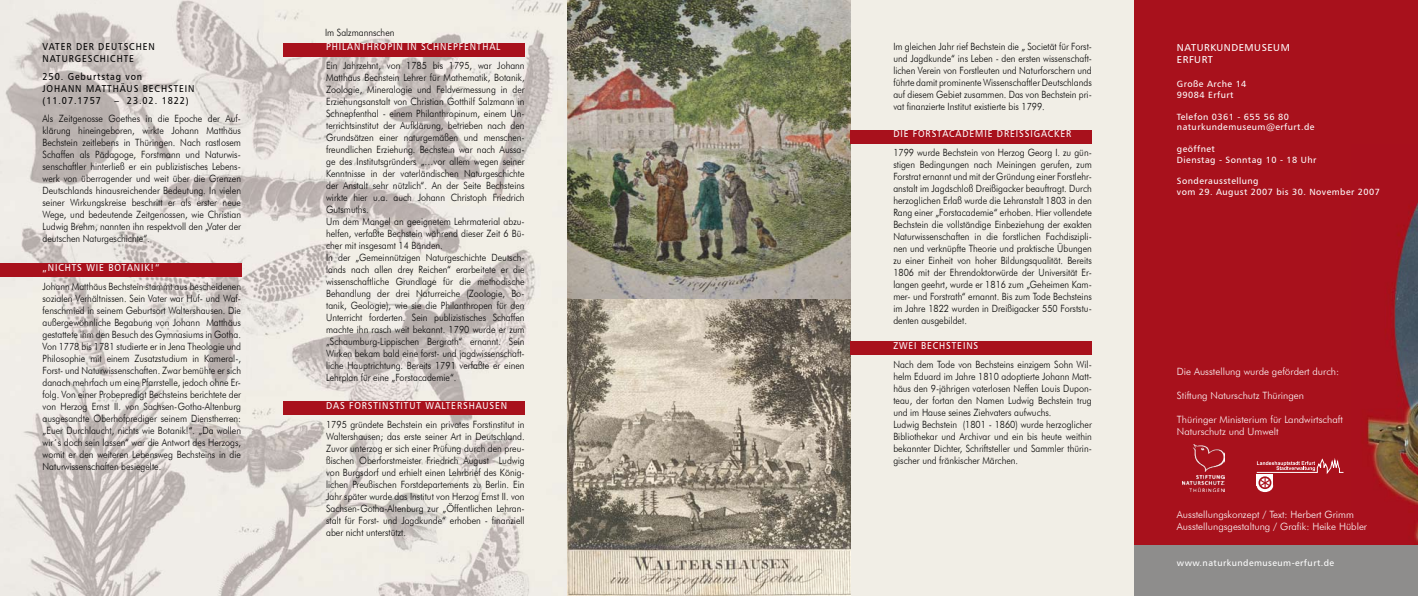
<style>
.page{position:relative;width:1418px;height:596px;background:#fff}
.page>*{position:absolute;margin:0;border:0;box-sizing:border-box;transform-origin:0 0}
.t1{font:300 10px/12px "Futura BT";color:#000;text-align:justify;scale:.9 1}
.t2{font:300 10px/12px "Futura BT";color:#fff}
.t3{font:10px "Humanist 777 BT Roman B";letter-spacing:.1em;color:#fff;scale:.9 1}
.t4{font:10px/12px "Humanist 777 BT Roman B";letter-spacing:.1em;color:#000;scale:.9 1}
.t5{font:10px/12px "Humanist 777 BT Roman B";letter-spacing:.05em;color:#fff}
.t6{font:9px/10.8px "Humanist 777 BT Roman B";letter-spacing:.05em;color:#fff}
</style>
<div class="page">
<div style="left:850px;top:0;width:284px;height:595px;background:#f1eee6"></div>
<img style="left:0;top:0;width:850px;height:595px">
<div style="left:1134px;top:0;width:283px;height:551px;background:#a8111c"></div>
<div style="left:0;top:263px;width:241px;height:14px;background:#a8111c"></div>
<div style="left:1134px;top:544px;width:283px;height:51px;background:#8e8d8c"></div>
<div style="left:283px;top:43px;width:241px;height:13px;background:#a8111c"></div>
<div style="left:283px;top:401px;width:241px;height:13px;background:#a8111c"></div>
<div style="left:850px;top:130px;width:241px;height:13px;background:#a8111c"></div>
<img style="left:1182px;top:444px;width:41px;height:47px">
<svg style="left:1256px;top:479px;width:17px;height:12px"></svg>
<svg style="left:1256px;top:458px;width:87px;height:29px"></svg>
<div style="left:850px;top:341px;width:241px;height:14px;background:#a8111c"></div>
<img style="left:1367px;top:203px;width:50px;height:338px">
<p class="t4" style="left:43px;top:40px;width:126px">VATER DER DEUTSCHEN<br>NATURGESCHICHTE</p>
<p class="t4" style="left:43px;top:70px;width:170px">250. Geburtstag von<br>JOHANN MATTHÄUS BECHSTEIN (11.07.1757</p>
<p class="t4" style="left:115px;top:94px;width:84px">– 23.02. 1822)</p>
<p class="t1" style="left:43px;top:112px;width:222px">Als Zeitgenosse Goethes in die Epoche der Auf&shy;klärung hineingeboren, wirkte Johann Matthäus Bechstein zeitlebens in Thüringen. Nach rastlosem Schaffen als Pädagoge, Forstmann und Naturwis&shy;senschaftler hinterließ er ein publizistisches Lebens&shy;werk von überragender und weit über die Grenzen Deutschlands hinausreichender Bedeutung. In vielen seiner Wirkungskreise beschritt er als erster neue Wege, und bedeutende Zeitgenossen, wie Christian Ludwig Brehm, nannten ihn respektvoll den „Vater der deutschen Naturgeschichte“.</p>
<p class="t3" style="left:43px;top:261px;width:131px">„NICHTS WIE BOTANIK!“</p>
<p class="t1" style="left:43px;top:280px;width:222px">Johann Matthäus Bechstein stammt aus bescheidenen sozialen Verhältnissen. Sein Vater war Huf- und Waf&shy;fenschmied in seinem Geburtsort Waltershausen. Die außergewöhnliche Begabung von Johann Matthäus gestattete ihm den Besuch des Gymnasiums in Gotha.<br>Von 1778 bis 1781 studierte er in Jena Theologie und Philosophie mit einem Zusatzstudium in Kameral-, Forst- und Naturwissenschaften. Zwar bemühte er sich danach mehrfach um eine Pfarrstelle, jedoch ohne Er&shy;folg. Von einer Probepredigt Bechsteins berichtete der von Herzog Ernst II. von Sachsen-Gotha-Altenburg ausgesandte Oberhofprediger seinem Dienstherren: „Euer Durchlaucht, nichts wie Botanik!“. „Da wollen wir´s doch sein lassen“ war die Antwort des Herzogs, womit er den weiteren Lebensweg Bechsteins in die Naturwissenschaften besiegelte.</p>
<p class="t1" style="left:325px;top:26px;width:79px">Im Salzmannschen</p>
<p class="t3" style="left:326px;top:40px;width:195px">PHILANTHROPIN IN SCHNEPFENTHAL</p>
<p class="t1" style="left:326px;top:59px;width:222px;text-align:left">Ein Jahrzehnt, von 1785 bis 1795, war Johann Matthäus Bechstein Lehrer für Mathematik, Botanik, Zoologie, Mineralogie und Feldvermessung in der Erziehungsanstalt von Christian Gotthilf Salzmann in Schnepfenthal - einem Philanthropinum, einem Un&shy;terrichtsinstitut der Aufklärung, betrieben nach den Grundsätzen einer naturgemäßen und menschen&shy;freundlichen Erziehung. Bechstein war nach Aussa&shy;ge des Institutsgründers „…vor allem wegen seiner Kenntnisse in der vaterländischen Naturgeschichte der Anstalt sehr nützlich“. An der Seite Bechsteins wirkte hier u.a. auch Johann Christoph Friedrich Gutsmuths.<br>Um dem Mangel an geeignetem Lehrmaterial abzu&shy;helfen, verfaßte Bechstein während dieser Zeit 6 Bü&shy;cher mit insgesamt 14 Bänden.<br>In der „Gemeinnützigen Naturgeschichte Deutsch&shy;lands nach allen drey Reichen“ erarbeitete er die wissenschaftliche Grundlage für die methodische Behandlung der drei Naturreiche (Zoologie, Bo&shy;tanik, Geologie), wie sie die Philanthropen für den Unterricht forderten. Sein publizistisches Schaffen machte ihn rasch weit bekannt. 1790 wurde er zum „Schaumburg-Lippischen Bergrath“ ernannt. Sein Wirken bekam bald eine forst- und jagdwissenschaft&shy;liche Hauptrichtung. Bereits 1791 verfaßte er einen Lehrplan für eine „Forstacademie“.</p>
<p class="t3" style="left:326px;top:399px;width:203px">DAS FORSTINSTITUT WALTERSHAUSEN</p>
<p class="t1" style="left:326px;top:418px;width:222px">1795 gründete Bechstein ein privates Forstinstitut in Waltershausen; das erste seiner Art in Deutschland.<br>Zuvor unterzog er sich einer Prüfung durch den preu&shy;ßischen Oberforstmeister Friedrich August Ludwig von Burgsdorf und erhielt einen Lehrbrief des König&shy;lichen Preußischen Forstdepartements zu Berlin. Ein Jahr später wurde das Institut von Herzog Ernst II. von Sachsen-Gotha-Altenburg zur „Öffentlichen Lehran&shy;stalt für Forst- und Jagdkunde“ erhoben - finanziell aber nicht unterstützt.</p>
<p class="t1" style="left:893px;top:40px;width:222px">Im gleichen Jahr rief Bechstein die „ Societät für Forst&shy;und Jagdkunde“ ins Leben - den ersten wissenschaft&shy;lichen Verein von Forstleuten und Naturforschern und führte damit prominente Wissenschaftler Deutschlands auf diesem Gebiet zusammen. Das von Bechstein pri&shy;vat finanzierte Institut existierte bis 1799.</p>
<p class="t3" style="left:893px;top:127px;width:199px">DIE FORSTACADEMIE DREISSIGACKER</p>
<p class="t1" style="left:893px;top:146px;width:222px">1799 wurde Bechstein von Herzog Georg I. zu gün&shy;stigen Bedingungen nach Meiningen gerufen, zum Forstrat ernannt und mit der Gründung einer Forstlehr&shy;anstalt im Jagdschloß Dreißigacker beauftragt. Durch herzoglichen Erlaß wurde die Lehranstalt 1803 in den Rang einer „Forstacademie“ erhoben. Hier vollendete Bechstein die vollständige Einbeziehung der exakten Naturwissenschaften in die forstlichen Fachdiszipli&shy;nen und verknüpfte Theorie und praktische Übungen zu einer Einheit von hoher Bildungsqualität. Bereits 1806 mit der Ehrendoktorwürde der Universität Er&shy;langen geehrt, wurde er 1816 zum „Geheimen Kam&shy;mer- und Forstrath“ ernannt. Bis zum Tode Bechsteins im Jahre 1822 wurden in Dreißigacker 550 Forststu&shy;denten ausgebildet.</p>
<p class="t3" style="left:893px;top:339px;width:96px">ZWEI BECHSTEINS</p>
<p class="t1" style="left:893px;top:358px;width:222px;text-align:left">Nach dem Tode von Bechsteins einzigem Sohn Wil&shy;helm Eduard im Jahre 1810 adoptierte Johann Matt&shy;häus den 9-jährigen vaterlosen Neffen Louis Dupon&shy;teau, der fortan den Namen Ludwig Bechstein trug und im Hause seines Ziehvaters aufwuchs.<br>Ludwig Bechstein (1801 - 1860) wurde herzoglicher Bibliothekar und Archivar und ein bis heute weithin bekannter Dichter, Schriftsteller und Sammler thürin&shy;gischer und fränkischer Märchen.</p>
<p class="t5" style="left:1176px;top:41px;width:114px">NATURKUNDEMUSEUM<br>ERFURT</p>
<p class="t6" style="left:1176px;top:78px;width:71px">Große Arche 14<br>99084 Erfurt</p>
<p class="t6" style="left:1176px;top:111px;width:139px">Telefon 0361 - 655 56 80 naturkundemuseum@erfurt.de</p>
<p class="t6" style="left:1176px;top:143px;width:141px">geöffnet<br>Dienstag - Sonntag 10 - 18 Uhr</p>
<p class="t6" style="left:1176px;top:175px;width:204px">Sonderausstellung<br>vom 29. August 2007 bis 30. November 2007</p>
<p class="t2" style="left:1176px;top:365px;width:164px">Die Ausstellung wurde gefördert durch:</p>
<p class="t2" style="left:1176px;top:389px;width:129px">Stiftung Naturschutz Thüringen</p>
<p class="t2" style="left:1176px;top:413px;width:167px">Thüringer Ministerium für Landwirtschaft<br>Naturschutz und Umwelt</p>
<p class="t2" style="left:1176px;top:507px;width:192px">Ausstellungskonzept / Text: Herbert Grimm<br>Ausstellungsgestaltung / Grafik: Heike Hübler</p>
<p class="t6" style="left:1176px;top:556px;width:159px">www.naturkundemuseum-erfurt.de</p>
</div>
